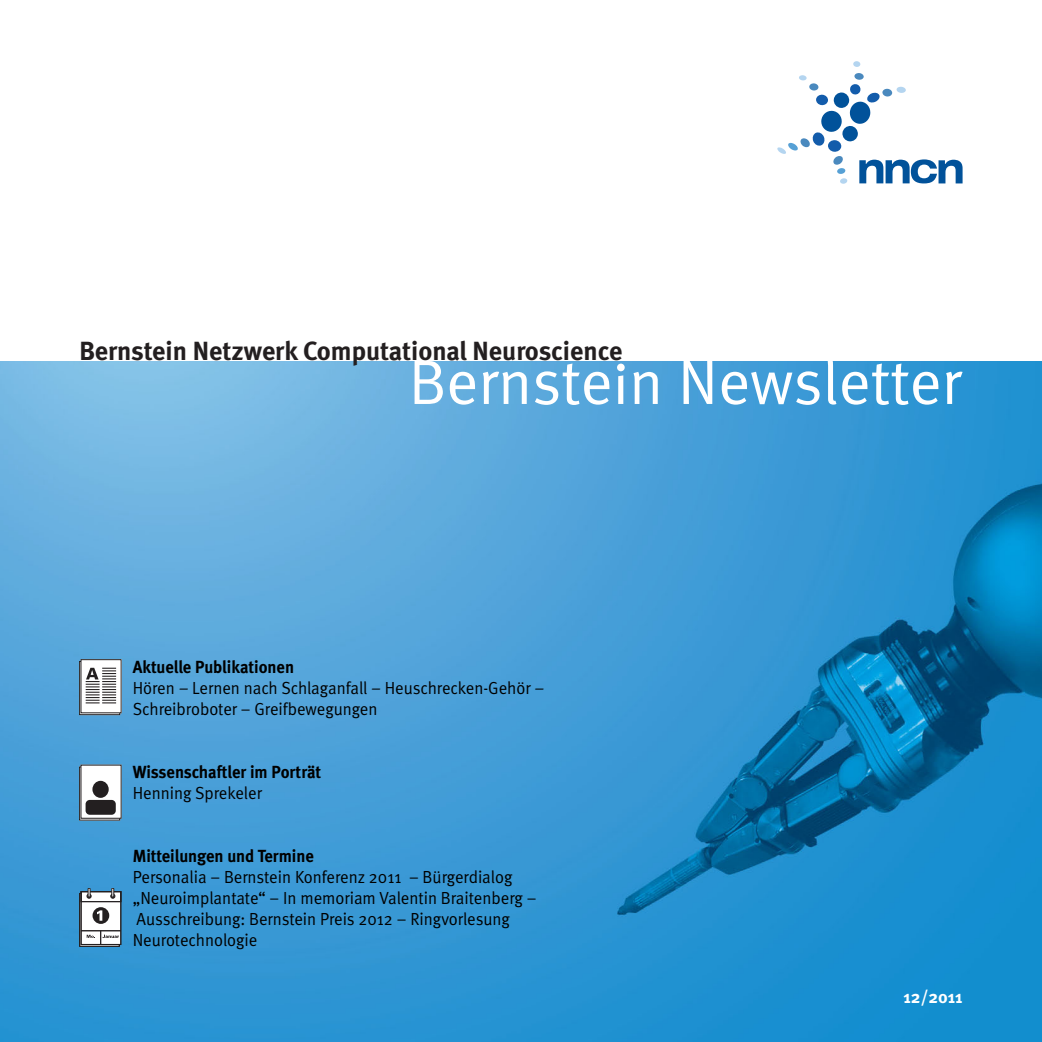
<style>
.page{position:relative;width:1042px;height:1042px;background:#fff}
.page>*{position:absolute;margin:0;border:0;box-sizing:border-box;transform-origin:0 0}
.t1{font:700 26.25px "Meta";color:#231f20}
.t2{font:17.5px/21px "Meta Normal";color:#000;scale:.95 1}
.t3{font:700 17.5px "Meta";color:#000;scale:.95 1}
.t4{font:700 17.5px "Meta";color:#fff}
.s1{font-style:italic}
</style>
<div class="page">
<img style="left:0;top:361px;width:1041px;height:681px">
<svg style="left:79px;top:659px;width:42px;height:56px"></svg>
<div style="left:79px;top:893px;width:40px;height:53px;border:1px solid #231f20"></div>
<svg style="left:80px;top:888px;width:41px;height:58px"></svg>
<svg style="left:414px;top:361px;width:29px;height:43px"></svg>
<svg style="left:450px;top:372px;width:25px;height:33px"></svg>
<svg style="left:483px;top:372px;width:44px;height:32px"></svg>
<svg style="left:535px;top:363px;width:74px;height:42px"></svg>
<svg style="left:617px;top:364px;width:8px;height:40px"></svg>
<svg style="left:633px;top:372px;width:25px;height:32px"></svg>
<svg style="left:683px;top:361px;width:29px;height:43px"></svg>
<svg style="left:722px;top:371px;width:97px;height:34px"></svg>
<svg style="left:827px;top:361px;width:9px;height:43px"></svg>
<svg style="left:842px;top:363px;width:96px;height:42px"></svg>
<svg style="left:946px;top:372px;width:16px;height:32px"></svg>
<div style="left:854px;top:73px;width:10px;height:7px;background:#4a89be;border-radius:50%"></div>
<div style="left:853px;top:61px;width:7px;height:6px;background:#b4d5f0;border-radius:50%"></div>
<div style="left:840px;top:178px;width:7px;height:6px;background:#cfe4f5;border-radius:50%"></div>
<div style="left:799px;top:75px;width:8px;height:6px;background:#b4d5f0;border-radius:50%"></div>
<svg style="left:777px;top:83px;width:185px;height:100px"></svg>
<svg style="left:79px;top:767px;width:41px;height:53px"></svg>
<div style="left:81px;top:765px;width:40px;height:53px;background:#fff"></div>
<div style="left:92px;top:781px;width:17px;height:17px;background:#231f20;border-radius:50%"></div>
<div style="left:86px;top:800px;width:30px;height:15px;background:#231f20;border-radius:4px"></div>
<h1 class="t1" style="left:79px;top:336px;width:544px">Bernstein Netzwerk Computational Neuroscience</h1>
<p class="t3" style="left:133px;top:657px;width:171px">Aktuelle Publikationen</p>
<p class="t2" style="left:133px;top:677px;width:435px">Hören <span class="s1">–</span> Lernen nach Schlaganfall <span class="s1">–</span> Heuschrecken-Gehör <span class="s1">–<br></span>Schreibroboter – Greifbewegungen</p>
<p class="t3" style="left:133px;top:762px;width:200px">Wissenschaftler im Porträt</p>
<p class="t2" style="left:133px;top:782px;width:137px">Henning Sprekeler</p>
<p class="t3" style="left:133px;top:846px;width:192px">Mitteilungen und Termine</p>
<p class="t2" style="left:133px;top:866px;width:426px">Personalia – Bernstein Konferenz 2011 – Bürgerdialog „Neuroimplantate“ – In memoriam Valentin Braitenberg – Ausschreibung: Bernstein Preis 2012 – Ringvorlesung Neurotechnologie</p>
<p class="t4" style="left:903px;top:987px;width:61px">12/2011</p>
</div>
